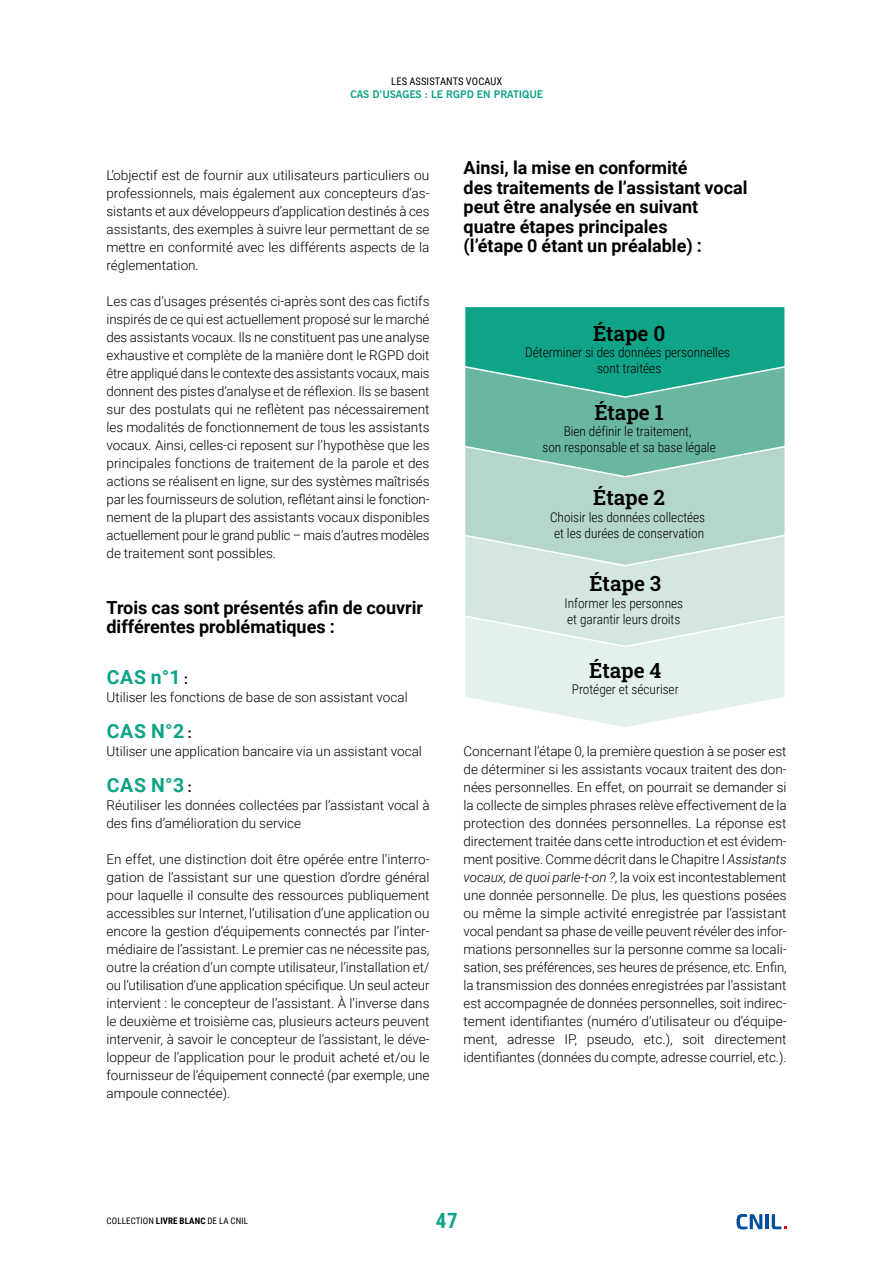
<style>
.page{position:relative;width:893px;height:1263px;background:#fff}
.page>*{position:absolute;margin:0;border:0;box-sizing:border-box;transform-origin:0 0}
.t1{font:700 21px "Roboto Condensed";color:#0fa388}
.t2{font:600 20.85px "Roboto Slab";letter-spacing:-.005em;color:#000}
.t3{font:700 19.5px "Roboto";letter-spacing:.035em;color:#0fa388}
.t4{font:700 18px/19.5px "Roboto";color:#000}
.t5{font:300 13.5px/18px "Roboto";color:#000;text-align:justify}
.t6{font:300 13.35px/16px "Roboto Condensed";letter-spacing:-.005em;color:#000;text-align:center}
.t7{font:700 10.5px "News Gothic BT";letter-spacing:-.005em;color:#0fa388}
.t8{font:10.5px "Roboto Condensed";letter-spacing:.01em;color:#000}
.t9{font:9px "Roboto Condensed";letter-spacing:.01em;color:#000}
.s1{font-size:13.5px;color:#000}
.s2{font-style:italic}
.s3{font-weight:700}
</style>
<div class="page">
<svg style="left:465px;top:307px;width:320px;height:420px;background:#9cd1c3"></svg>
<svg style="left:736px;top:1214px;width:26px;height:15px"></svg>
<hr style="left:765px;top:1214px;width:4px;height:15px;background:#004d9d">
<svg style="left:772px;top:1214px;width:15px;height:15px"></svg>
<p class="t8" style="left:391px;top:74px;width:113px">LES ASSISTANTS VOCAUX</p>
<p class="t7" style="left:350px;top:88px;width:194px">CAS D’USAGES : LE RGPD EN PRATIQUE</p>
<p class="t5" style="left:106px;top:166px;width:325px">L’objectif est de fournir aux utilisateurs particuliers ou professionnels, mais également aux concepteurs d’as&shy;sistants et aux développeurs d’application destinés à ces assistants, des exemples à suivre leur permettant de se mettre en conformité avec les différents aspects de la réglementation.</p>
<p class="t5" style="left:106px;top:292px;width:325px">Les cas d’usages présentés ci-après sont des cas fictifs inspirés de ce qui est actuellement proposé sur le marché des assistants vocaux. Ils ne constituent pas une analyse exhaustive et complète de la manière dont le RGPD doit être appliqué dans le contexte des assistants vocaux, mais donnent des pistes d’analyse et de réflexion. Ils se basent sur des postulats qui ne reflètent pas nécessairement les modalités de fonctionnement de tous les assistants vocaux. Ainsi, celles-ci reposent sur l’hypothèse que les principales fonctions de traitement de la parole et des actions se réalisent en ligne, sur des systèmes maîtrisés par les fournisseurs de solution, reflétant ainsi le fonction&shy;nement de la plupart des assistants vocaux disponibles actuellement pour le grand public – mais d’autres modèles de traitement sont possibles.</p>
<h3 class="t4" style="left:106px;top:597px;width:318px">Trois cas sont présentés afin de couvrir différentes problématiques :</h3>
<h3 class="t3" style="left:107px;top:663px;width:83px">CAS n°1 <span class="s1">:</span></h3>
<p class="t5" style="left:106px;top:688px;width:303px">Utiliser les fonctions de base de son assistant vocal</p>
<h3 class="t3" style="left:107px;top:717px;width:86px">CAS N°2 <span class="s1">:</span></h3>
<p class="t5" style="left:106px;top:742px;width:317px">Utiliser une application bancaire via un assistant vocal</p>
<h3 class="t3" style="left:107px;top:771px;width:86px">CAS N°3 <span class="s1">:</span></h3>
<p class="t5" style="left:106px;top:796px;width:325px">Réutiliser les données collectées par l’assistant vocal à des fins d’amélioration du service</p>
<p class="t5" style="left:106px;top:850px;width:325px">En effet, une distinction doit être opérée entre l’interro&shy;gation de l’assistant sur une question d’ordre général pour laquelle il consulte des ressources publiquement accessibles sur Internet, l’utilisation d’une application ou encore la gestion d’équipements connectés par l’inter&shy;médiaire de l’assistant. Le premier cas ne nécessite pas, outre la création d’un compte utilisateur, l’installation et/ ou l’utilisation d’une application spécifique. Un seul acteur intervient : le concepteur de l’assistant. À l’inverse dans le deuxième et troisième cas, plusieurs acteurs peuvent intervenir, à savoir le concepteur de l’assistant, le déve&shy;loppeur de l’application pour le produit acheté et/ou le fournisseur de l’équipement connecté (par exemple, une ampoule connectée).</p>
<h3 class="t4" style="left:464px;top:158px;width:285px">Ainsi, la mise en conformité<br>des traitements de l’assistant vocal peut être analysée en suivant quatre étapes principales<br>(l’étape 0 étant un préalable) :</h3>
<h2 class="t2" style="left:593px;top:319px;width:74px">Étape 0</h2>
<p class="t6" style="left:525px;top:344px;width:206px">Déterminer si des données personnelles sont traitées</p>
<h2 class="t2" style="left:594px;top:398px;width:71px">Étape 1</h2>
<p class="t6" style="left:542px;top:422px;width:175px">Bien définir le traitement,<br>son responsable et sa base légale</p>
<h2 class="t2" style="left:593px;top:484px;width:73px">Étape 2</h2>
<p class="t6" style="left:550px;top:508px;width:157px">Choisir les données collectées et les durées de conservation</p>
<h2 class="t2" style="left:589px;top:569px;width:73px">Étape 3</h2>
<p class="t6" style="left:565px;top:594px;width:120px;text-align:left">Informer les personnes et garantir leurs droits</p>
<h2 class="t2" style="left:589px;top:656px;width:74px">Étape 4</h2>
<p class="t6" style="left:572px;top:680px;width:108px">Protéger et sécuriser</p>
<p class="t5" style="left:464px;top:742px;width:325px">Concernant l’étape 0, la première question à se poser est de déterminer si les assistants vocaux traitent des don&shy;nées personnelles. En effet, on pourrait se demander si la collecte de simples phrases relève effectivement de la protection des données personnelles. La réponse est directement traitée dans cette introduction et est évidem&shy;ment positive. Comme décrit dans le Chapitre I <span class="s2">Assistants vocaux, de quoi parle-t-on ?</span>, la voix est incontestablement une donnée personnelle. De plus, les questions posées ou même la simple activité enregistrée par l’assistant vocal pendant sa phase de veille peuvent révéler des infor&shy;mations personnelles sur la personne comme sa locali&shy;sation, ses préférences, ses heures de présence, etc. Enfin, la transmission des données enregistrées par l’assistant est accompagnée de données personnelles, soit indirec&shy;tement identifiantes (numéro d’utilisateur ou d’équipe&shy;ment, adresse IP, pseudo, etc.), soit directement identifiantes (données du compte, adresse courriel, etc.).</p>
<p class="t9" style="left:107px;top:1215px;width:143px">COLLECTION <span class="s3">LIVRE BLANC</span> DE LA CNIL</p>
<h1 class="t1" style="left:436px;top:1206px;width:23px">47</h1>
</div>
